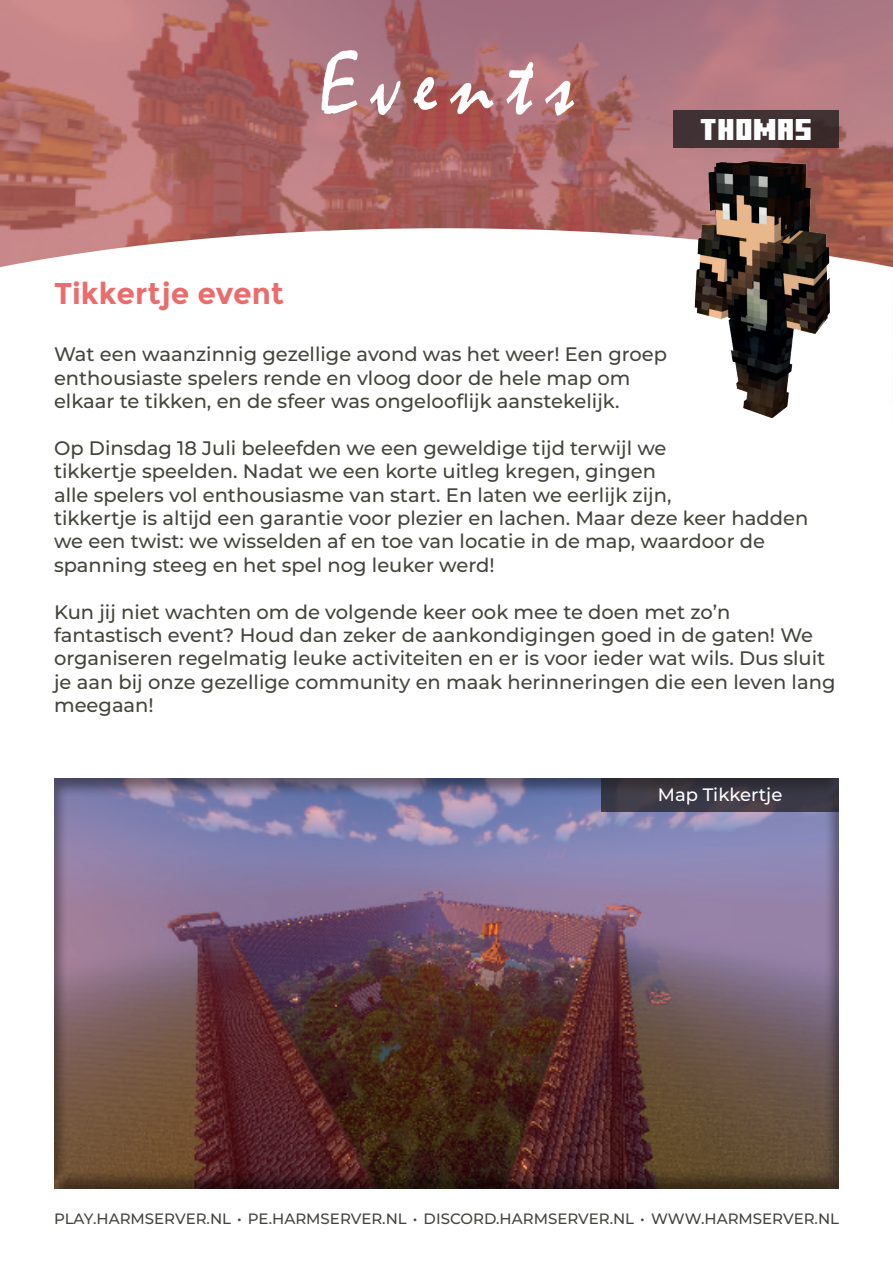
<style>
.page{position:relative;width:893px;height:1263px;background:#fff}
.page>*{position:absolute;margin:0;border:0;box-sizing:border-box;transform-origin:0 0}
.t1{font:90px "Mistral";letter-spacing:.16em;color:#fff}
.t2{font:700 30px "Montserrat";color:#ea6d6d}
.t3{font:30px "Minecraft Ten";color:#fff}
.t4{font:500 19.5px/23.4px "Montserrat";color:#45443c}
.t5{font:500 18px "Montserrat";color:#fff}
.t6{font:500 15px "Montserrat";color:#46443e}
</style>
<div class="page">
<svg style="left:0;top:0;width:893px;height:228px;background:#ae6c6f"></svg>
<svg style="left:0;top:228px;width:629px;height:39px"></svg>
<div style="left:674px;top:111px;width:165px;height:37px;background:#403134"></div>
<img style="left:629px;top:136px;width:264px;height:283px">
<div style="left:52px;top:774px;width:788px;height:414px;background:#231f20;opacity:.5"></div>
<svg style="left:601px;top:778px;width:238px;height:33px;background:#393641"></svg>
<h1 class="t1" style="left:319px;top:30px;width:257px">Events</h1>
<h2 class="t3" style="left:700px;top:117px;width:114px">THOMAS</h2>
<h2 class="t2" style="left:54px;top:276px;width:231px">Tikkertje event</h2>
<p class="t4" style="left:54px;top:342px;width:615px">Wat een waanzinnig gezellige avond was het weer! Een groep enthousiaste spelers rende en vloog door de hele map om elkaar te tikken, en de sfeer was ongelooflijk aanstekelijk.</p>
<p class="t4" style="left:54px;top:435px;width:756px">Op Dinsdag 18 Juli beleefden we een geweldige tijd terwijl we<br>tikkertje speelden. Nadat we een korte uitleg kregen, gingen<br>alle spelers vol enthousiasme van start. En laten we eerlijk zijn,<br>tikkertje is altijd een garantie voor plezier en lachen. Maar deze keer hadden we een twist: we wisselden af en toe van locatie in de map, waardoor de spanning steeg en het spel nog leuker werd!</p>
<p class="t4" style="left:54px;top:599px;width:783px">Kun jij niet wachten om de volgende keer ook mee te doen met zo’n fantastisch event? Houd dan zeker de aankondigingen goed in de gaten! We organiseren regelmatig leuke activiteiten en er is voor ieder wat wils. Dus sluit je aan bij onze gezellige community en maak herinneringen die een leven lang meegaan!</p>
<p class="t5" style="left:658px;top:782px;width:126px">Map Tikkertje</p>
<p class="t6" style="left:54px;top:1208px;width:787px">PLAY.HARMSERVER.NL • PE.HARMSERVER.NL • DISCORD.HARMSERVER.NL • WWW.HARMSERVER.NL</p>
</div>
